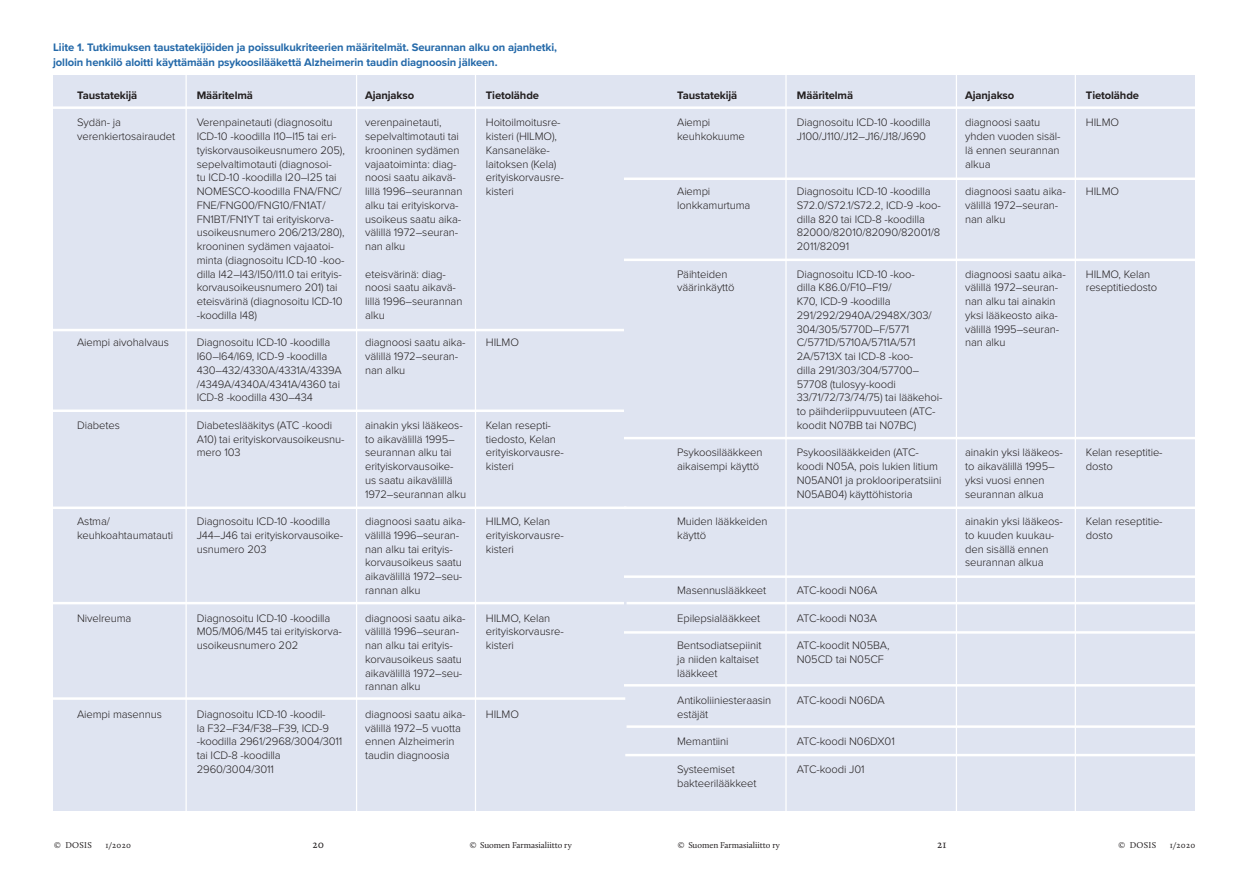
<style>
.page{position:relative;width:1248px;height:886px;background:#fff}
.page>*{position:absolute;margin:0;border:0;box-sizing:border-box;transform-origin:0 0}
.DOSIS_Tittelin_alle{font:300 11.25px/13.8px "Proxima Nova";letter-spacing:-.01em;color:#231f20}
.DOSIS_Kuvateksti{font:700 11.25px "Proxima Nova";letter-spacing:-.01em;color:#2469a9}
.DOSIS_Tittelin_alle-2{font:700 11.25px "Proxima Nova";letter-spacing:-.01em;color:#231f20}
.t1{font:11.25px "Calluna";color:#231f20}
.t2{font:8.75px "Calluna";letter-spacing:-.005em;color:#231f20}
</style>
<div class="page">
<div style="left:53px;top:75px;width:1141px;height:735px;background:#dfe4f1"></div>
<hr style="left:185px;top:72px;width:2px;height:753px;background:#fff">
<hr style="left:356px;top:72px;width:1px;height:753px;background:#fff">
<hr style="left:475px;top:72px;width:1px;height:753px;background:#fff">
<hr style="left:785px;top:72px;width:1px;height:753px;background:#fff">
<hr style="left:955px;top:72px;width:1px;height:753px;background:#fff">
<hr style="left:1074px;top:72px;width:1px;height:753px;background:#fff">
<hr style="left:42px;top:106px;width:1180px;height:3px;background:#fff">
<hr style="left:0;top:329px;width:624px;height:2px;background:#fff">
<hr style="left:39px;top:409px;width:585px;height:3px;background:#fff">
<hr style="left:0;top:506px;width:626px;height:3px;background:#fff">
<hr style="left:0;top:602px;width:624px;height:2px;background:#fff">
<hr style="left:0;top:697px;width:625px;height:3px;background:#fff">
<hr style="left:624px;top:177px;width:623px;height:3px;background:#fff">
<hr style="left:624px;top:259px;width:623px;height:2px;background:#fff">
<hr style="left:624px;top:437px;width:623px;height:2px;background:#fff">
<hr style="left:624px;top:506px;width:623px;height:3px;background:#fff">
<hr style="left:624px;top:575px;width:623px;height:3px;background:#fff">
<hr style="left:626px;top:602px;width:621px;height:2px;background:#fff">
<hr style="left:624px;top:631px;width:623px;height:3px;background:#fff">
<hr style="left:624px;top:684px;width:623px;height:2px;background:#fff">
<hr style="left:625px;top:754px;width:622px;height:2px;background:#fff">
<hr style="left:626px;top:725px;width:621px;height:3px;background:#fff">
<p class="DOSIS_Kuvateksti" style="left:53px;top:39px;width:505px">Liite 1. Tutkimuksen taustatekijöiden ja poissulkukriteerien määritelmät. Seurannan alku on ajanhetki,</p>
<p class="DOSIS_Kuvateksti" style="left:53px;top:54px;width:446px">jolloin henkilö aloitti käyttämään psykoosilääkettä Alzheimerin taudin diagnoosin jälkeen.</p>
<p class="DOSIS_Tittelin_alle-2" style="left:77px;top:87px;width:62px">Taustatekijä</p>
<p class="DOSIS_Tittelin_alle" style="left:77px;top:115px;width:100px">Sydän- ja verenkiertosairaudet</p>
<p class="DOSIS_Tittelin_alle-2" style="left:197px;top:87px;width:58px">Määritelmä</p>
<p class="DOSIS_Tittelin_alle" style="left:197px;top:115px;width:150px">Verenpainetauti (diagnosoitu<br>ICD-10 -koodilla I10–I15 tai eri&shy;tyiskorvausoikeusnumero 205), sepelvaltimotauti (diagnosoi-<br>tu ICD-10 -koodilla I20–I25 tai<br>NOMESCO-koodilla FNA/FNC/<br>FNE/FNG00/FNG10/FN1AT/<br>FN1BT/FN1YT tai erityiskorva&shy;usoikeusnumero 206/213/280), krooninen sydämen vajaatoi&shy;minta (diagnosoitu ICD-10 -koo&shy;dilla I42–I43/I50/I11.0 tai erityis&shy;korvausoikeusnumero 201) tai eteisvärinä (diagnosoitu ICD-10 -koodilla I48)</p>
<p class="DOSIS_Tittelin_alle" style="left:197px;top:335px;width:146px">Diagnosoitu ICD-10 -koodilla<br>I60–I64/I69, ICD-9 -koodilla<br>430–432/4330A/4331A/4339A /4349A/4340A/4341A/4360 tai<br>ICD-8 -koodilla 430–434</p>
<p class="DOSIS_Tittelin_alle" style="left:197px;top:418px;width:149px">Diabeteslääkitys (ATC -koodi<br>A10) tai erityiskorvausoikeusnu&shy;mero 103</p>
<p class="DOSIS_Tittelin_alle-2" style="left:365px;top:87px;width:50px">Ajanjakso</p>
<p class="DOSIS_Tittelin_alle" style="left:365px;top:115px;width:99px">verenpainetauti, sepelvaltimotauti tai krooninen sydämen vajaatoiminta: diag&shy;noosi saatu aikavä&shy;lillä 1996–seurannan alku tai erityiskorva&shy;usoikeus saatu aika&shy;välillä 1972–seuran&shy;nan alku</p>
<p class="DOSIS_Tittelin_alle" style="left:365px;top:266px;width:99px">eteisvärinä: diag&shy;noosi saatu aikavä&shy;lillä 1996–seurannan alku</p>
<p class="DOSIS_Tittelin_alle" style="left:365px;top:335px;width:102px">diagnoosi saatu aika&shy;välillä 1972–seuran&shy;nan alku</p>
<p class="DOSIS_Tittelin_alle-2" style="left:486px;top:87px;width:55px">Tietolähde</p>
<p class="DOSIS_Tittelin_alle" style="left:486px;top:115px;width:79px">Hoitoilmoitusre&shy;kisteri (HILMO),<br>Kansaneläke&shy;laitoksen (Kela) erityiskorvausre&shy;kisteri</p>
<p class="DOSIS_Tittelin_alle" style="left:486px;top:335px;width:35px">HILMO</p>
<p class="DOSIS_Tittelin_alle" style="left:77px;top:335px;width:93px">Aiempi aivohalvaus</p>
<p class="DOSIS_Tittelin_alle" style="left:77px;top:418px;width:44px">Diabetes</p>
<p class="DOSIS_Tittelin_alle" style="left:365px;top:418px;width:102px">ainakin yksi lääkeos&shy;to aikavälillä 1995– seurannan alku tai erityiskorvausoike&shy;us saatu aikavälillä<br>1972–seurannan alku</p>
<p class="DOSIS_Tittelin_alle" style="left:365px;top:514px;width:102px">diagnoosi saatu aika&shy;välillä 1996–seuran&shy;nan alku tai erityis&shy;korvausoikeus saatu aikavälillä 1972–seu&shy;rannan alku</p>
<p class="DOSIS_Tittelin_alle" style="left:365px;top:610px;width:102px">diagnoosi saatu aika&shy;välillä 1996–seuran&shy;nan alku tai erityis&shy;korvausoikeus saatu aikavälillä 1972–seu&shy;rannan alku</p>
<p class="DOSIS_Tittelin_alle" style="left:365px;top:706px;width:102px">diagnoosi saatu aika&shy;välillä 1972–5 vuotta ennen Alzheimerin taudin diagnoosia</p>
<p class="DOSIS_Tittelin_alle" style="left:486px;top:418px;width:79px">Kelan resepti&shy;tiedosto, Kelan erityiskorvausre&shy;kisteri</p>
<p class="DOSIS_Tittelin_alle" style="left:77px;top:514px;width:98px">Astma/ keuhkoahtaumatauti</p>
<p class="DOSIS_Tittelin_alle" style="left:197px;top:514px;width:148px">Diagnosoitu ICD-10 -koodilla<br>J44–J46 tai erityiskorvausoike&shy;usnumero 203</p>
<p class="DOSIS_Tittelin_alle" style="left:486px;top:514px;width:79px">HILMO, Kelan erityiskorvausre&shy;kisteri</p>
<p class="DOSIS_Tittelin_alle" style="left:197px;top:610px;width:146px">Diagnosoitu ICD-10 -koodilla<br>M05/M06/M45 tai erityiskorva&shy;usoikeusnumero 202</p>
<p class="DOSIS_Tittelin_alle" style="left:486px;top:610px;width:79px">HILMO, Kelan erityiskorvausre&shy;kisteri</p>
<p class="DOSIS_Tittelin_alle" style="left:77px;top:610px;width:56px">Nivelreuma</p>
<p class="DOSIS_Tittelin_alle" style="left:197px;top:706px;width:147px">Diagnosoitu ICD-10 -koodil-<br>la F32–F34/F38–F39, ICD-9 -koodilla 2961/2968/3004/3011 tai ICD-8 -koodilla<br>2960/3004/3011</p>
<p class="DOSIS_Tittelin_alle" style="left:486px;top:706px;width:35px">HILMO</p>
<p class="DOSIS_Tittelin_alle" style="left:77px;top:706px;width:86px">Aiempi masennus</p>
<p class="DOSIS_Tittelin_alle-2" style="left:677px;top:87px;width:62px">Taustatekijä</p>
<p class="DOSIS_Tittelin_alle-2" style="left:796px;top:87px;width:58px">Määritelmä</p>
<p class="DOSIS_Tittelin_alle" style="left:677px;top:115px;width:69px">Aiempi keuhkokuume</p>
<p class="DOSIS_Tittelin_alle" style="left:796px;top:115px;width:135px">Diagnosoitu ICD-10 -koodilla<br>J100/J110/J12–J16/J18/J690</p>
<p class="DOSIS_Tittelin_alle" style="left:677px;top:184px;width:75px">Aiempi lonkkamurtuma</p>
<p class="DOSIS_Tittelin_alle" style="left:677px;top:266px;width:59px">Päihteiden väärinkäyttö</p>
<p class="DOSIS_Tittelin_alle" style="left:677px;top:445px;width:87px">Psykoosilääkkeen aikaisempi käyttö</p>
<p class="DOSIS_Tittelin_alle" style="left:677px;top:514px;width:92px">Muiden lääkkeiden käyttö</p>
<p class="DOSIS_Tittelin_alle" style="left:796px;top:184px;width:145px">Diagnosoitu ICD-10 -koodilla<br>S72.0/S72.1/S72.2, ICD-9 -koo&shy;dilla 820 tai ICD-8 -koodilla<br>82000/82010/82090/82001/8<br>2011/82091</p>
<p class="DOSIS_Tittelin_alle" style="left:796px;top:266px;width:136px">Diagnosoitu ICD-10 -koo&shy;dilla K86.0/F10–F19/<br>K70, ICD-9 -koodilla<br>291/292/2940A/2948X/303/</p>
<p class="DOSIS_Tittelin_alle" style="left:796px;top:321px;width:147px">304/305/5770D–F/5771<br>C/5771D/5710A/5711A/571<br>2A/5713X tai ICD-8 -koo-<br>dilla 291/303/304/57700–<br>57708 (tulosyy-koodi<br>33/71/72/73/74/75) tai lääkehoi&shy;to päihderiippuvuuteen (ATC&shy;koodit N07BB tai N07BC)</p>
<p class="DOSIS_Tittelin_alle" style="left:796px;top:445px;width:146px">Psykoosilääkkeiden (ATC&shy;koodi N05A, pois lukien litium<br>N05AN01 ja proklooriperatsiini<br>N05AB04) käyttöhistoria</p>
<p class="DOSIS_Tittelin_alle-2" style="left:965px;top:87px;width:50px">Ajanjakso</p>
<p class="DOSIS_Tittelin_alle-2" style="left:1085px;top:87px;width:55px">Tietolähde</p>
<p class="DOSIS_Tittelin_alle" style="left:965px;top:115px;width:97px">diagnoosi saatu yhden vuoden sisäl&shy;lä ennen seurannan alkua</p>
<p class="DOSIS_Tittelin_alle" style="left:965px;top:184px;width:102px">diagnoosi saatu aika&shy;välillä 1972–seuran&shy;nan alku</p>
<p class="DOSIS_Tittelin_alle" style="left:965px;top:266px;width:102px">diagnoosi saatu aika&shy;välillä 1972–seuran&shy;nan alku tai ainakin yksi lääkeosto aika&shy;välillä 1995–seuran&shy;nan alku</p>
<p class="DOSIS_Tittelin_alle" style="left:1085px;top:115px;width:35px">HILMO</p>
<p class="DOSIS_Tittelin_alle" style="left:1085px;top:184px;width:35px">HILMO</p>
<p class="DOSIS_Tittelin_alle" style="left:1085px;top:266px;width:73px">HILMO, Kelan reseptitiedosto</p>
<p class="DOSIS_Tittelin_alle" style="left:965px;top:445px;width:99px">ainakin yksi lääkeos&shy;to aikavälillä 1995– yksi vuosi ennen seurannan alkua</p>
<p class="DOSIS_Tittelin_alle" style="left:965px;top:514px;width:99px">ainakin yksi lääkeos&shy;to kuuden kuukau&shy;den sisällä ennen seurannan alkua</p>
<p class="DOSIS_Tittelin_alle" style="left:1085px;top:445px;width:78px">Kelan reseptitie&shy;dosto</p>
<p class="DOSIS_Tittelin_alle" style="left:1085px;top:514px;width:78px">Kelan reseptitie&shy;dosto</p>
<p class="DOSIS_Tittelin_alle" style="left:677px;top:583px;width:91px">Masennuslääkkeet</p>
<p class="DOSIS_Tittelin_alle" style="left:677px;top:610px;width:85px">Epilepsialääkkeet</p>
<p class="DOSIS_Tittelin_alle" style="left:677px;top:638px;width:86px">Bentsodiatsepiinit ja niiden kaltaiset lääkkeet</p>
<p class="DOSIS_Tittelin_alle" style="left:677px;top:693px;width:96px">Antikoliiniesteraasin estäjät</p>
<p class="DOSIS_Tittelin_alle" style="left:677px;top:734px;width:53px">Memantiini</p>
<p class="DOSIS_Tittelin_alle" style="left:677px;top:761px;width:81px">Systeemiset bakteerilääkkeet</p>
<p class="DOSIS_Tittelin_alle" style="left:796px;top:583px;width:82px">ATC-koodi N06A</p>
<p class="DOSIS_Tittelin_alle" style="left:796px;top:610px;width:82px">ATC-koodi N03A</p>
<p class="DOSIS_Tittelin_alle" style="left:796px;top:638px;width:94px">ATC-koodit N05BA,<br>N05CD tai N05CF</p>
<p class="DOSIS_Tittelin_alle" style="left:796px;top:693px;width:89px">ATC-koodi N06DA</p>
<p class="DOSIS_Tittelin_alle" style="left:796px;top:734px;width:99px">ATC-koodi N06DX01</p>
<p class="DOSIS_Tittelin_alle" style="left:796px;top:761px;width:69px">ATC-koodi J01</p>
<p class="t2" style="left:54px;top:839px;width:39px">© DOSIS</p>
<p class="t2" style="left:105px;top:839px;width:27px">1/2020</p>
<p class="t1" style="left:312px;top:837px;width:13px">20</p>
<p class="t2" style="left:469px;top:839px;width:103px">© Suomen Farmasialiitto ry</p>
<p class="t2" style="left:677px;top:839px;width:103px">© Suomen Farmasialiitto ry</p>
<p class="t1" style="left:937px;top:837px;width:11px">21</p>
<p class="t2" style="left:1118px;top:839px;width:39px">© DOSIS</p>
<p class="t2" style="left:1169px;top:839px;width:27px">1/2020</p>
</div>
